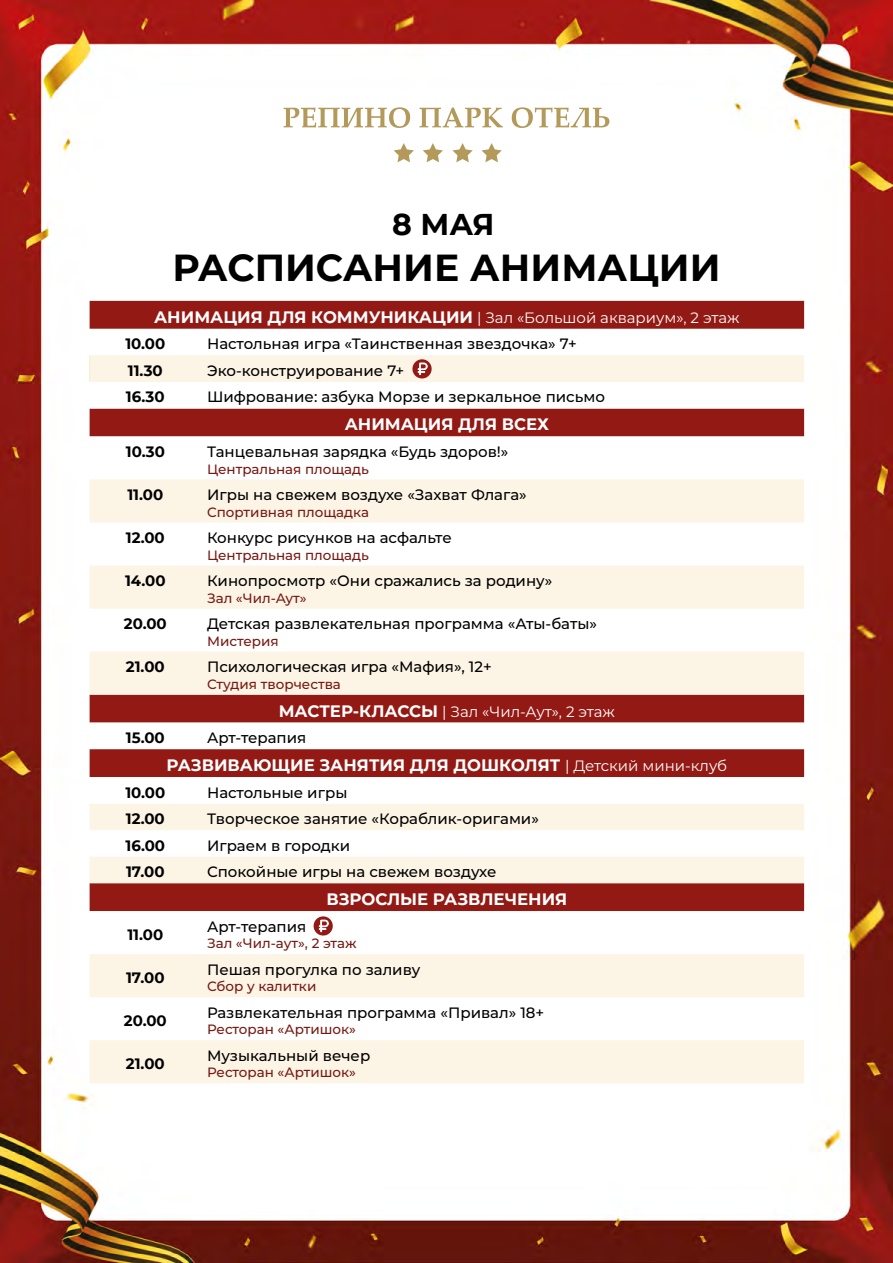
<style>
.page{position:relative;width:893px;height:1263px;background:#fff}
.page>*{position:absolute;margin:0;border:0;box-sizing:border-box;transform-origin:0 0}
.t1{font:700 37.5px "Montserrat";color:#000}
.t2{font:700 30px "Montserrat";color:#000}
.t3{font:700 16.5px "Montserrat";color:#fff}
.t4{font:500 15px "Montserrat";color:#000}
.t5{font:15px/26.5px "Montserrat";color:#fff}
.t6{font:700 15px "Montserrat";color:#000}
.t7{font:500 13.5px "Montserrat";color:#771911}
.s1{font-weight:700;font-size:16.5px}
.s2{font-weight:700;color:#000}
.s3{font-weight:400;font-size:15px}
</style>
<div class="page">
<img style="left:0;top:0;width:893px;height:1263px">
<svg style="left:284px;top:107px;width:126px;height:21px"></svg>
<svg style="left:419px;top:108px;width:84px;height:19px"></svg>
<svg style="left:512px;top:107px;width:97px;height:21px"></svg>
<svg style="left:394px;top:143px;width:20px;height:19px"></svg>
<svg style="left:423px;top:143px;width:20px;height:19px"></svg>
<svg style="left:452px;top:143px;width:21px;height:19px"></svg>
<svg style="left:481px;top:143px;width:21px;height:19px"></svg>
<div style="left:90px;top:301px;width:714px;height:28px;background:#931914"></div>
<svg style="left:90px;top:329px;width:714px;height:26px"></svg>
<svg style="left:90px;top:355px;width:714px;height:728px"></svg>
<svg style="left:89px;top:777px;width:715px;height:27px"></svg>
<hr style="left:89px;top:436px;width:1px;height:43px;background:#fff">
<svg style="left:201px;top:329px;width:1px;height:26px"></svg>
<svg style="left:804px;top:329px;width:1px;height:26px"></svg>
<svg style="left:89px;top:329px;width:1px;height:53px"></svg>
<svg style="left:89px;top:830px;width:1px;height:27px"></svg>
<hr style="left:89px;top:911px;width:1px;height:43px;background:#fff">
<svg style="left:412px;top:359px;width:20px;height:19px"></svg>
<svg style="left:314px;top:916px;width:19px;height:19px"></svg>
<h2 class="t2" style="left:392px;top:203px;width:104px">8 МАЯ</h2>
<h1 class="t1" style="left:172px;top:240px;width:550px">РАСПИСАНИЕ АНИМАЦИИ</h1>
<p class="t5" style="left:125px;top:304px;width:616px;text-indent:29px"><span class="s1">АНИМАЦИЯ ДЛЯ КОММУНИКАЦИИ</span> | Зал «Большой аквариум», 2 этаж<br><span class="s2">10.00</span></p>
<p class="t4" style="left:207px;top:334px;width:371px">Настольная игра «Таинственная звездочка» 7+</p>
<p class="t6" style="left:128px;top:360px;width:36px">11.30</p>
<p class="t4" style="left:207px;top:360px;width:199px">Эко-конструирование 7+</p>
<p class="t6" style="left:126px;top:386px;width:40px">16.30</p>
<p class="t4" style="left:207px;top:387px;width:399px">Шифрование: азбука Морзе и зеркальное письмо</p>
<p class="t3" style="left:345px;top:413px;width:206px">АНИМАЦИЯ ДЛЯ ВСЕХ</p>
<p class="t6" style="left:126px;top:441px;width:41px">10.30</p>
<p class="t4" style="left:207px;top:441px;width:303px">Танцевальная зарядка «Будь здоров!»</p>
<p class="t7" style="left:207px;top:459px;width:163px">Центральная площадь</p>
<p class="t6" style="left:127px;top:484px;width:37px">11.00</p>
<p class="t4" style="left:207px;top:484px;width:321px">Игры на свежем воздухе «Захват Флага»</p>
<p class="t7" style="left:207px;top:502px;width:163px">Cпортивная площадка</p>
<p class="t6" style="left:126px;top:527px;width:40px">12.00</p>
<p class="t4" style="left:207px;top:527px;width:246px">Конкурс рисунков на асфальте</p>
<p class="t7" style="left:207px;top:545px;width:163px">Центральная площадь</p>
<p class="t6" style="left:125px;top:570px;width:42px">14.00</p>
<p class="t4" style="left:207px;top:570px;width:347px">Кинопросмотр «Они сражались за родину»</p>
<p class="t7" style="left:207px;top:588px;width:101px">Зал «Чил-Аут»</p>
<p class="t6" style="left:124px;top:613px;width:44px">20.00</p>
<p class="t4" style="left:207px;top:613px;width:392px">Детская развлекательная программа «Аты-баты»</p>
<p class="t7" style="left:207px;top:631px;width:73px">Мистерия</p>
<p class="t6" style="left:126px;top:656px;width:40px">21.00</p>
<p class="t4" style="left:207px;top:656px;width:286px">Психологическая игра «Мафия», 12+</p>
<p class="t7" style="left:207px;top:674px;width:135px">Студия творчества</p>
<p class="t5" style="left:279px;top:697px;width:338px"><span class="s1">МАСТЕР-КЛАССЫ</span> | Зал «Чил-Аут», 2 этаж</p>
<p class="t6" style="left:126px;top:727px;width:40px">15.00</p>
<p class="t4" style="left:207px;top:727px;width:101px">Арт-терапия</p>
<p class="t3" style="left:167px;top:753px;width:562px">РАЗВИВАЮЩИЕ ЗАНЯТИЯ ДЛЯ ДОШКОЛЯТ <span class="s3">| Детский мини-клуб</span></p>
<p class="t6" style="left:125px;top:781px;width:41px">10.00</p>
<p class="t4" style="left:207px;top:782px;width:142px">Настольные игры</p>
<p class="t6" style="left:126px;top:808px;width:40px">12.00</p>
<p class="t4" style="left:207px;top:808px;width:333px">Творческое занятие «Кораблик-оригами»</p>
<p class="t6" style="left:125px;top:834px;width:41px">16.00</p>
<p class="t4" style="left:207px;top:835px;width:145px">Играем в городки</p>
<p class="t6" style="left:126px;top:861px;width:40px">17.00</p>
<p class="t4" style="left:207px;top:861px;width:291px">Спокойные игры на свежем воздухе</p>
<p class="t3" style="left:326px;top:887px;width:242px">ВЗРОСЛЫЕ РАЗВЛЕЧЕНИЯ</p>
<p class="t6" style="left:127px;top:924px;width:37px">11.00</p>
<p class="t4" style="left:207px;top:916px;width:101px">Арт-терапия</p>
<p class="t7" style="left:207px;top:934px;width:151px">Зал «Чил-аут», 2 этаж</p>
<p class="t6" style="left:126px;top:967px;width:40px">17.00</p>
<p class="t6" style="left:124px;top:1010px;width:44px">20.00</p>
<p class="t6" style="left:126px;top:1053px;width:40px">21.00</p>
<p class="t4" style="left:207px;top:959px;width:215px">Пешая прогулка по заливу</p>
<p class="t7" style="left:207px;top:977px;width:111px">Сбор у калитки</p>
<p class="t4" style="left:207px;top:1002px;width:339px">Развлекательная программа «Привал» 18+</p>
<p class="t7" style="left:207px;top:1020px;width:151px">Ресторан «Артишок»</p>
<p class="t4" style="left:207px;top:1045px;width:165px">Музыкальный вечер</p>
<p class="t7" style="left:207px;top:1063px;width:151px">Ресторан «Артишок»</p>
</div>
